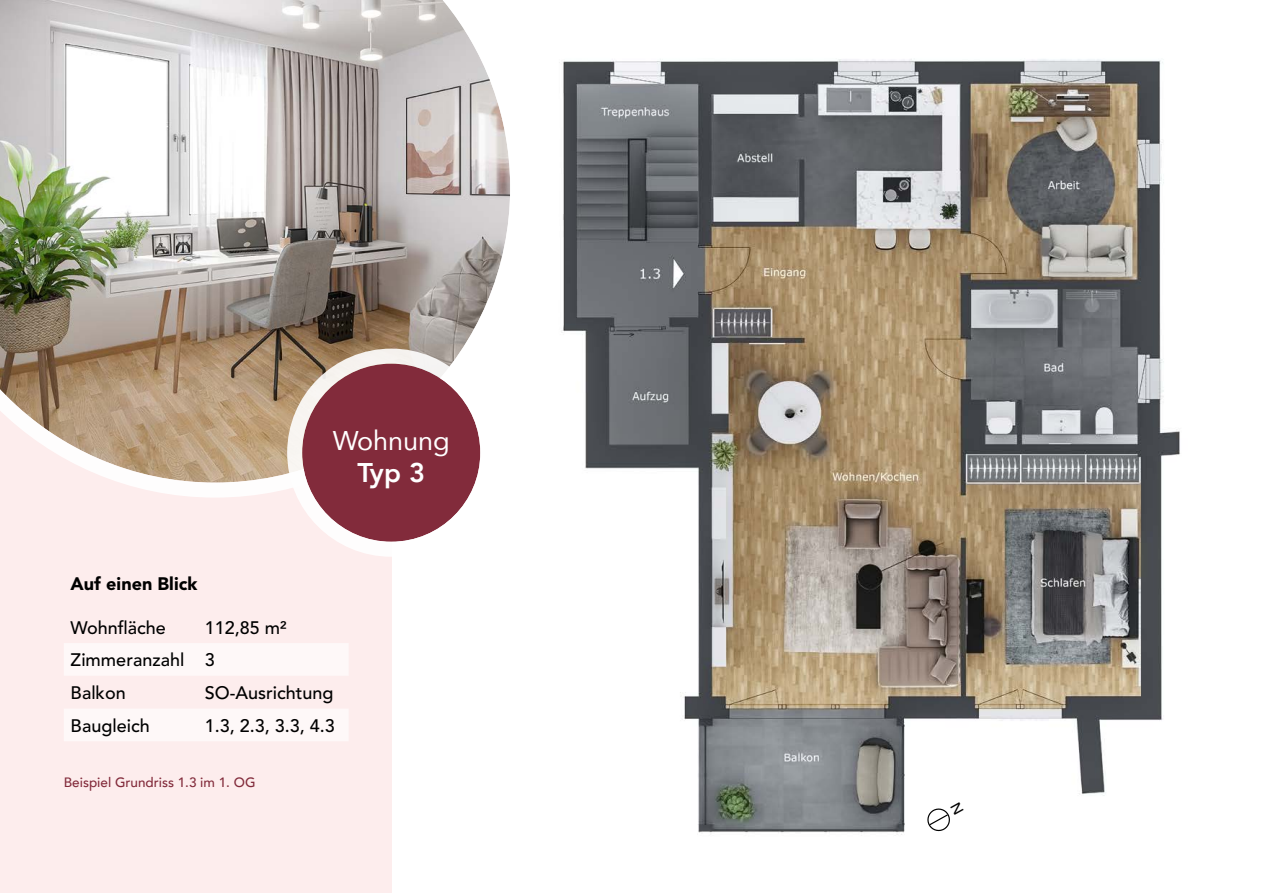
<style>
.page{position:relative;width:1263px;height:893px;background:#fff}
.page>*{position:absolute;margin:0;border:0;box-sizing:border-box;transform-origin:0 0}
.t1{font:27px "Avenir";color:#fff}
.t2{font:800 27px "Avenir";color:#fff}
.t3{font:500 18px/32.7px "Avenir LT Std";color:#000}
.t4{font:900 18px "Avenir LT Std";color:#000}
.t5{font:500 13.5px "Avenir";color:#822b3b}
</style>
<div class="page">
<img style="left:559px;top:59px;width:621px;height:776px">
<div style="left:0;top:0;width:391px;height:893px;background:#fdeded"></div>
<img style="left:0;top:0;width:510px;height:498px">
<div style="left:302px;top:364px;width:178px;height:178px;background:#822b3b;border-radius:50%"></div>
<div style="left:287px;top:349px;width:208px;height:208px;border:15px solid #fff;border-radius:50%"></div>
<svg style="left:64px;top:644px;width:284px;height:97px"></svg>
<svg style="left:926px;top:802px;width:38px;height:30px"></svg>
<h1 class="t1" style="left:333px;top:419px;width:119px">Wohnung</h1>
<h1 class="t2" style="left:357px;top:452px;width:69px">Typ 3</h1>
<p class="t4" style="left:71px;top:573px;width:128px">Auf einen Blick</p>
<p class="t3" style="left:71px;top:611px;width:97px">Wohnfläche</p>
<p class="t3" style="left:71px;top:611px;width:217px;text-indent:134px">112,85 m²<br>Zimmeranzahl 3<br>Balkon</p>
<p class="t3" style="left:205px;top:677px;width:130px">SO-Ausrichtung</p>
<p class="t3" style="left:71px;top:710px;width:81px">Baugleich</p>
<p class="t3" style="left:205px;top:710px;width:132px">1.3, 2.3, 3.3, 4.3</p>
<p class="t5" style="left:64px;top:770px;width:193px">Beispiel Grundriss 1.3 im 1. OG</p>
</div>
